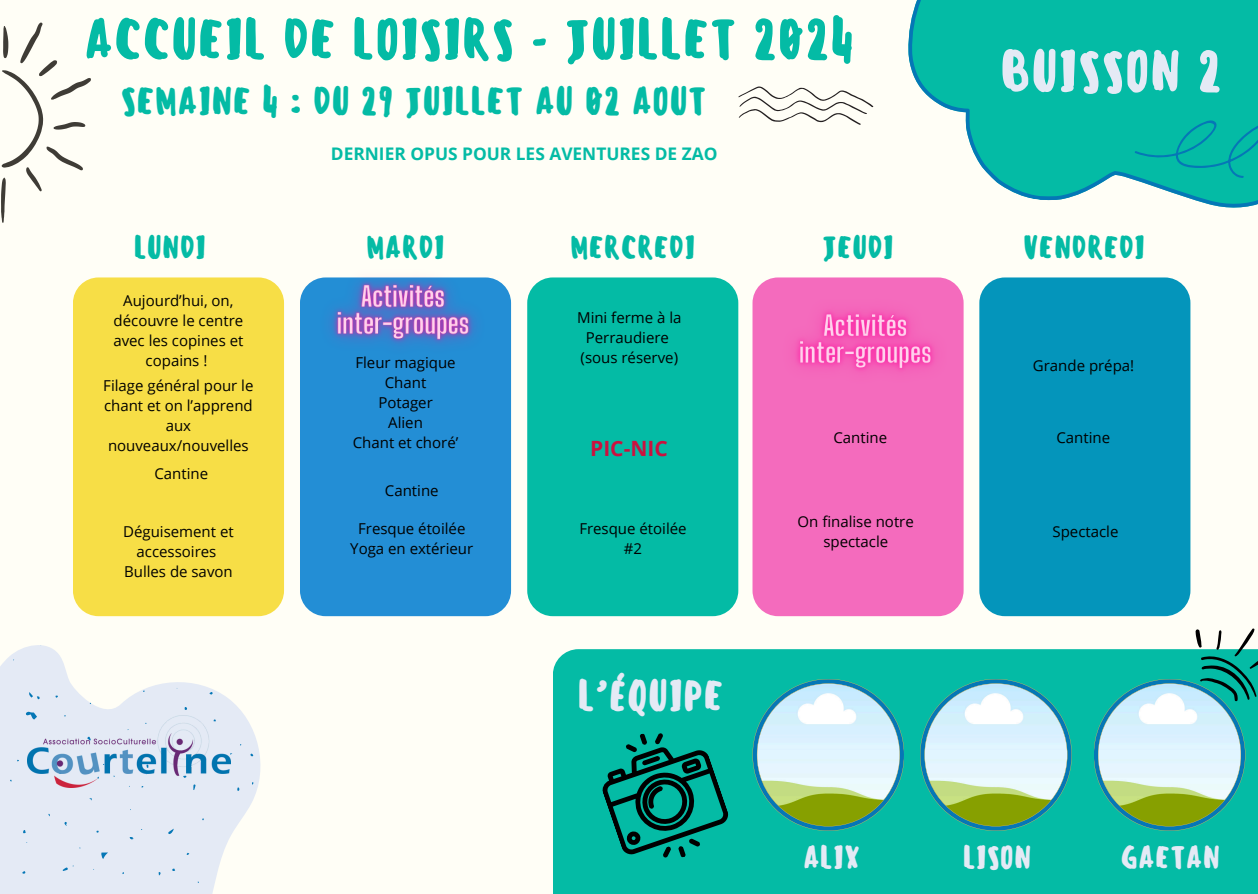
<style>
.page{position:relative;width:1258px;height:894px;background:#fff}
.page>*{position:absolute;margin:0;border:0;box-sizing:border-box;transform-origin:0 0}
.t1{font:500 53.4px "Sensei";color:#e4eaf5}
.t2{font:500 52.8px "Sensei";color:#04bba5}
.t3{font:500 40.5px "Sensei";color:#e4eaf5}
.t4{font:500 36.3px "Sensei";color:#04bba5}
.t5{font:500 30px "Sensei";color:#04bba5}
.t6{font:500 30px "Sensei";color:#e4eaf5}
.t7{font:700 21px "Open Sans";color:#cc113f}
.t8{font:700 17.4px "Open Sans";color:#04bba5}
.t9{font:15px/20.1px "Open Sans";color:#000;text-align:center}
</style>
<div class="page">
<div style="left:0;top:0;width:1258px;height:893px;background:#fffef6"></div>
<svg style="left:908px;top:0;width:350px;height:208px;fill:#04bba5"></svg>
<svg style="left:0;top:595px;width:335px;height:298px"></svg>
<svg style="left:23px;top:829px;width:3px;height:4px"></svg>
<svg style="left:129px;top:835px;width:5px;height:4px"></svg>
<svg style="left:25px;top:708px;width:13px;height:13px"></svg>
<svg style="left:172px;top:867px;width:4px;height:4px"></svg>
<svg style="left:209px;top:691px;width:4px;height:3px"></svg>
<svg style="left:183px;top:706px;width:5px;height:4px"></svg>
<svg style="left:99px;top:849px;width:9px;height:9px"></svg>
<svg style="left:22px;top:870px;width:4px;height:3px"></svg>
<svg style="left:27px;top:691px;width:13px;height:8px"></svg>
<svg style="left:250px;top:753px;width:4px;height:3px"></svg>
<svg style="left:89px;top:797px;width:4px;height:3px"></svg>
<svg style="left:157px;top:871px;width:4px;height:4px"></svg>
<svg style="left:191px;top:786px;width:6px;height:4px"></svg>
<svg style="left:168px;top:827px;width:7px;height:7px"></svg>
<svg style="left:62px;top:864px;width:12px;height:8px"></svg>
<svg style="left:64px;top:821px;width:3px;height:4px"></svg>
<div style="left:73px;top:277px;width:211px;height:339px;background:#f7de46;border-radius:26px"></div>
<div style="left:300px;top:277px;width:211px;height:339px;background:#238ed5;border-radius:26px"></div>
<div style="left:527px;top:277px;width:211px;height:339px;background:#04bba5;border-radius:26px"></div>
<div style="left:752px;top:277px;width:211px;height:339px;background:#f46bbd;border-radius:26px"></div>
<div style="left:979px;top:277px;width:211px;height:339px;background:#0495bb;border-radius:26px"></div>
<img style="left:28px;top:714px;width:202px;height:72px">
<div style="left:553px;top:649px;width:705px;height:244px;background:#04bba5"></div>
<svg style="left:752px;top:678px;width:152px;height:152px;background:#94d3c3"></svg>
<svg style="left:595px;top:732px;width:136px;height:126px;background:#028979"></svg>
<svg style="left:920px;top:678px;width:152px;height:152px;background:#94d3c3"></svg>
<svg style="left:1px;top:22px;width:90px;height:201px"></svg>
<svg style="left:738px;top:86px;width:135px;height:39px"></svg>
<svg style="left:1093px;top:628px;width:165px;height:202px;background:#81cebe"></svg>
<img style="left:765px;top:277px;width:199px;height:124px">
<img style="left:303px;top:277px;width:200px;height:68px">
<h1 class="t2" style="left:84px;top:8px;width:772px">ACCUEIL DE LOISIRS - JUILLET 2024</h1>
<p class="t4" style="left:121px;top:80px;width:588px">SEMAINE 4 : DU 29 JUILLET AU 02 AOUT</p>
<p class="t8" style="left:331px;top:142px;width:388px">DERNIER OPUS POUR LES AVENTURES DE ZAO</p>
<h3 class="t1" style="left:1000px;top:39px;width:224px">BUISSON 2</h3>
<h1 class="t5" style="left:134px;top:230px;width:74px">LUNDI</h1>
<p class="t5" style="left:366px;top:230px;width:80px">MARDI</p>
<h2 class="t5" style="left:570px;top:230px;width:127px">MERCREDI</h2>
<p class="t5" style="left:822px;top:230px;width:73px">JEUDI</p>
<h6 class="t5" style="left:1023px;top:230px;width:123px">VENDREDI</h6>
<p class="t9" style="left:113px;top:290px;width:132px">Aujourd’hui, on, découvre le centre avec les copines et copains !</p>
<p class="t9" style="left:103px;top:375px;width:152px">Filage général pour le chant et on l’apprend aux nouveaux/nouvelles</p>
<p class="t9" style="left:154px;top:463px;width:55px">Cantine</p>
<p class="t9" style="left:123px;top:521px;width:112px">Déguisement et accessoires</p>
<p class="t9" style="left:124px;top:561px;width:110px">Bulles de savon</p>
<p class="t9" style="left:355px;top:352px;width:102px">Fleur magique</p>
<h5 class="t9" style="left:385px;top:372px;width:43px">Chant</h5>
<p class="t9" style="left:378px;top:392px;width:56px">Potager</p>
<p class="t9" style="left:388px;top:412px;width:36px">Alien</p>
<p class="t9" style="left:353px;top:432px;width:107px">Chant et choré’</p>
<p class="t9" style="left:385px;top:480px;width:55px">Cantine</p>
<p class="t9" style="left:358px;top:517px;width:109px">Fresque étoilée</p>
<p class="t9" style="left:350px;top:537px;width:124px">Yoga en extérieur</p>
<p class="t9" style="left:577px;top:307px;width:106px">Mini ferme à la<br>Perraudiere</p>
<p class="t9" style="left:581px;top:347px;width:99px">(sous réserve)</p>
<p class="t7" style="left:590px;top:433px;width:79px">PIC-NIC</p>
<p class="t9" style="left:579px;top:517px;width:109px">Fresque étoilée</p>
<p class="t9" style="left:624px;top:537px;width:20px">#2</p>
<h3 class="t3" style="left:577px;top:671px;width:148px">L’ÉQUIPE</h3>
<p class="t9" style="left:1033px;top:355px;width:103px">Grande prépa!</p>
<p class="t9" style="left:833px;top:427px;width:55px">Cantine</p>
<p class="t9" style="left:1056px;top:427px;width:55px">Cantine</p>
<p class="t9" style="left:797px;top:511px;width:118px">On finalise notre spectacle</p>
<p class="t9" style="left:1052px;top:521px;width:67px">Spectacle</p>
<h3 class="t6" style="left:803px;top:838px;width:59px">ALIX</h3>
<h3 class="t6" style="left:962px;top:838px;width:71px">LISON</h3>
<h3 class="t6" style="left:1120px;top:838px;width:101px">GAETAN</h3>
</div>
